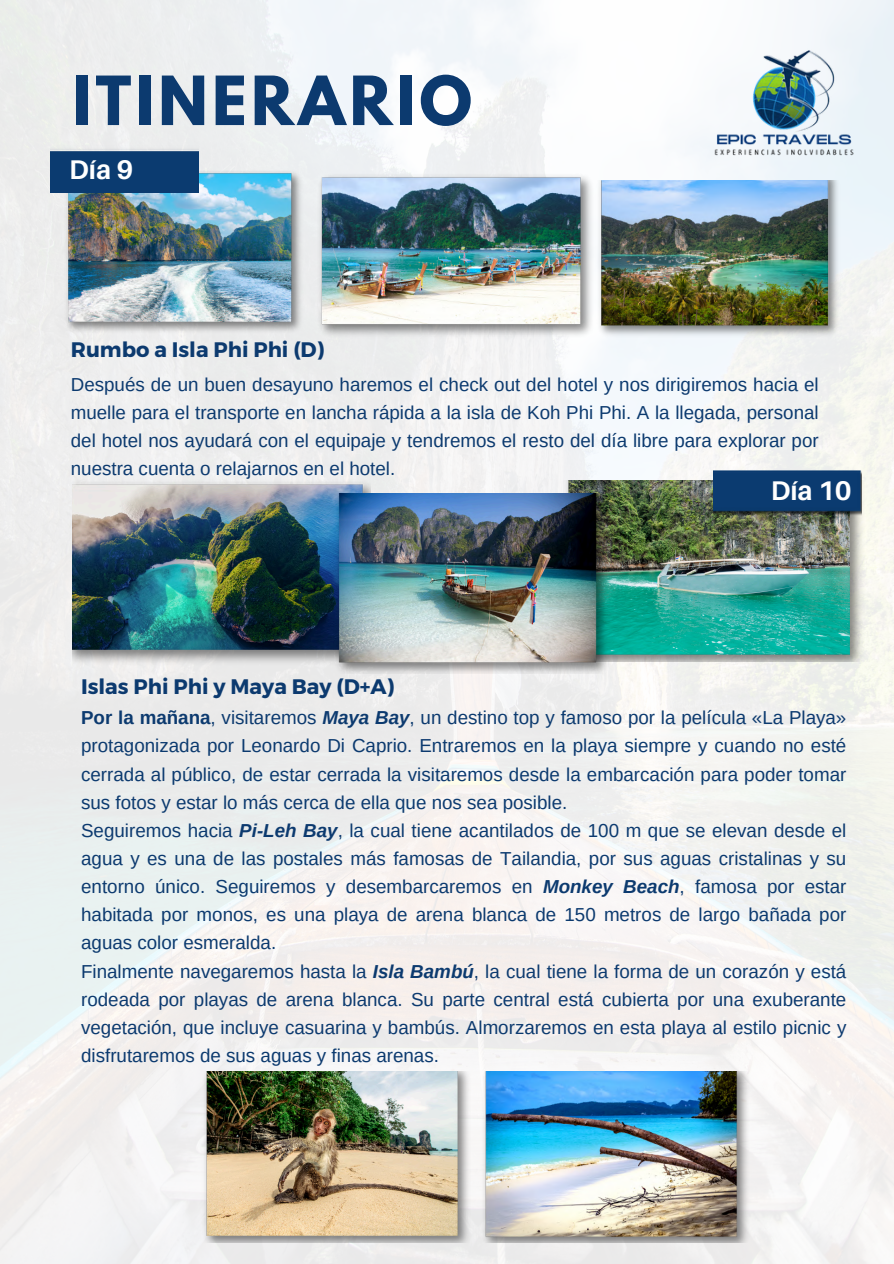
<style>
.page{position:relative;width:894px;height:1264px;background:#fff}
.page>*{position:absolute;margin:0;border:0;box-sizing:border-box;transform-origin:0 0}
.t1{font:700 60px "League Spartan";letter-spacing:.07em;color:#0c3a6f}
.t2{font:700 27px "Aileron";color:#fff}
.t3{font:700 21px "Montserrat";color:#0c3a6f}
.t4{font:18.75px/28.2px "Arimo";color:#0c3a6f}
.s1{font-weight:700}
.s2{font-weight:700;font-style:italic}
</style>
<div class="page">
<img style="left:0;top:0;width:893px;height:1263px">
<img style="left:674px;top:0;width:219px;height:218px">
<img style="left:552px;top:480px;width:322px;height:181px">
<img style="left:713px;top:470px;width:148px;height:47px">
<img style="left:311px;top:170px;width:288px;height:171px">
<img style="left:590px;top:180px;width:256px;height:160px">
<img style="left:56px;top:166px;width:255px;height:170px">
<img style="left:51px;top:145px;width:147px;height:47px">
<img style="left:73px;top:476px;width:297px;height:193px">
<img style="left:324px;top:494px;width:295px;height:180px">
<img style="left:192px;top:1071px;width:279px;height:171px">
<img style="left:471px;top:1071px;width:288px;height:171px">
<p class="t1" style="left:73px;top:71px;width:400px">ITINERARIO</p>
<p class="t2" style="left:69px;top:153px;width:66px">Día 9</p>
<p class="t3" style="left:71px;top:336px;width:255px">Rumbo a Isla Phi Phi (D)</p>
<h3 class="t4" style="left:71px;top:370px;width:749px;text-align:justify">Después de un buen desayuno haremos el check out del hotel y nos dirigiremos hacia el muelle para el transporte en lancha rápida a la isla de Koh Phi Phi. A la llegada, personal del hotel nos ayudará con el equipaje y tendremos el resto del día libre para explorar por nuestra cuenta o relajarnos en el hotel.</h3>
<p class="t2" style="left:770px;top:474px;width:83px">Día 10</p>
<p class="t3" style="left:81px;top:673px;width:314px">Islas Phi Phi y Maya Bay (D+A)</p>
<h2 class="t4" style="left:81px;top:703px;width:766px"><span class="s1">Por la mañana</span>, visitaremos <span class="s2">Maya Bay</span>, un destino top y famoso por la película «La Playa» protagonizada por Leonardo Di Caprio. Entraremos en la playa siempre y cuando no esté cerrada al público, de estar cerrada la visitaremos desde la embarcación para poder tomar sus fotos y estar lo más cerca de ella que nos sea posible.</h2>
<p class="t4" style="left:81px;top:816px;width:766px;text-align:justify">Seguiremos hacia <span class="s2">Pi-Leh Bay</span>, la cual tiene acantilados de 100 m que se elevan desde el agua y es una de las postales más famosas de Tailandia, por sus aguas cristalinas y su entorno único. Seguiremos y desembarcaremos en <span class="s2">Monkey Beach</span>, famosa por estar habitada por monos, es una playa de arena blanca de 150 metros de largo bañada por aguas color esmeralda.</p>
<p class="t4" style="left:81px;top:956px;width:766px">Finalmente navegaremos hasta la <span class="s2">Isla Bambú</span>, la cual tiene la forma de un corazón y está rodeada por playas de arena blanca. Su parte central está cubierta por una exuberante vegetación, que incluye casuarina y bambús. Almorzaremos en esta playa al estilo picnic y disfrutaremos de sus aguas y finas arenas.</p>
</div>
